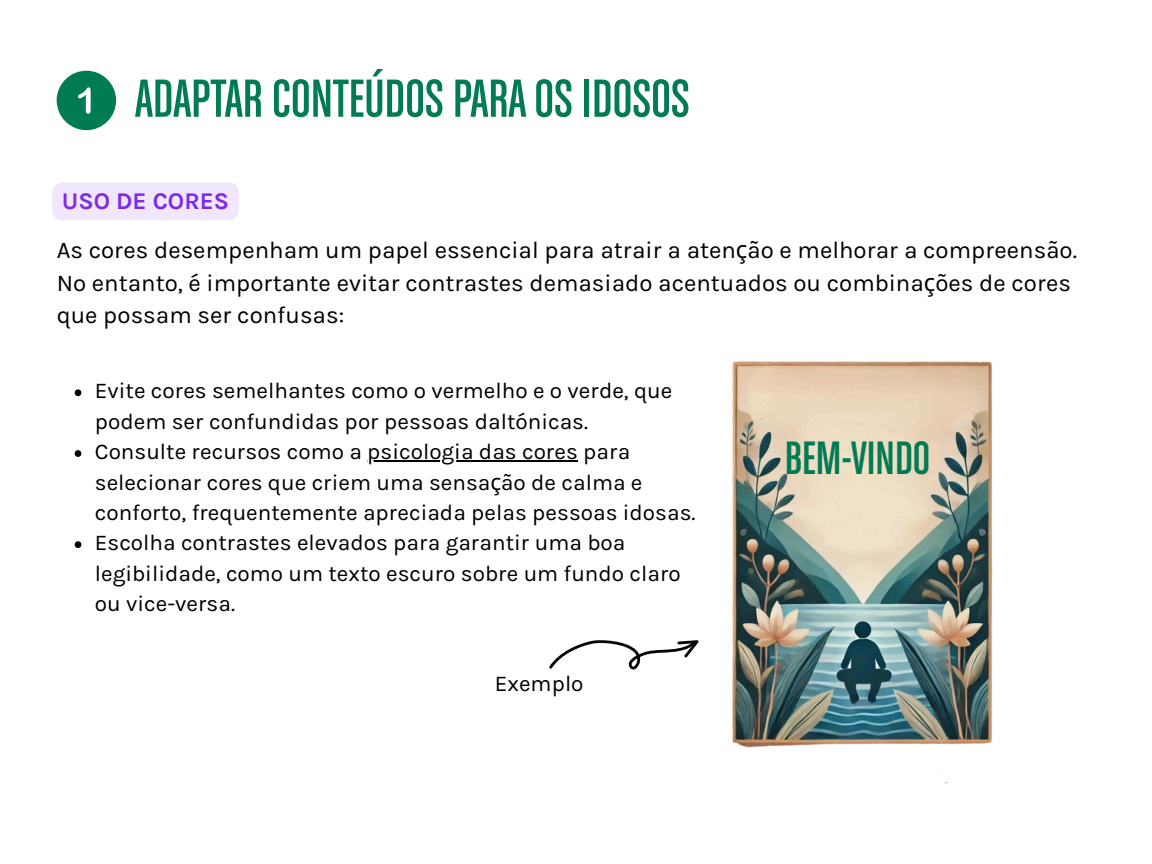
<style>
.page{position:relative;width:1152px;height:864px;background:#fff}
.page>*{position:absolute;margin:0;border:0;box-sizing:border-box;transform-origin:0 0}
.t1{font:57px "Chalet Comprime Cologne Eighty";color:#007b54}
.t2{font:49.8px "Chalet Comprime Cologne Eighty";color:#007b54}
.t3{font:24px/32.7px "Karla";color:#000}
.t4{font:700 24px "Karla";color:#7d2ae7}
.t5{font:22.5px/30.3px "Karla";color:#000}
.s1{font-family:"Noto Sans"}
</style>
<div class="page">
<svg style="left:75px;top:389px;width:6px;height:7px"></svg>
<svg style="left:75px;top:450px;width:6px;height:7px"></svg>
<hr style="left:367px;top:460px;width:211px;height:1px;background:#000">
<svg style="left:75px;top:541px;width:6px;height:7px"></svg>
<img style="left:732px;top:361px;width:261px;height:423px">
<svg style="left:549px;top:640px;width:150px;height:30px"></svg>
<div style="left:52px;top:183px;width:187px;height:37px;background:#f0e7fc;border-radius:9px"></div>
<div style="left:57px;top:71px;width:59px;height:59px;background:#007b54;border-radius:50%"></div>
<svg style="left:78px;top:87px;width:13px;height:27px"></svg>
<p class="t1" style="left:135px;top:77px;width:556px">ADAPTAR CONTEÚDOS PARAOS IDOSOS</p>
<h1 class="t4" style="left:62px;top:187px;width:169px">USO DE CORES</h1>
<p class="t3" style="left:57px;top:234px;width:1022px">As cores desempenham um papel essencial para atrair a aten<span class="s1">ç</span>ão e melhorar a compreensão.<br>No entanto, é importante evitar contrastes demasiado acentuados ou combina<span class="s1">ç</span>ões de cores que possam ser confusas:</p>
<p class="t5" style="left:95px;top:376px;width:579px">Evite cores semelhantes como o vermelho e o verde, que podem ser confundidas por pessoas daltónicas.</p>
<h2 class="t5" style="left:95px;top:437px;width:537px">Consulte recursos como a psicologia das cores para</h2>
<h3 class="t5" style="left:95px;top:467px;width:602px">selecionar cores que criem uma sensa<span class="s1">ç</span>ão de calma e conforto, frequentemente apreciada pelas pessoas idosas.<br>Escolha contrastes elevados para garantir uma boa</h3>
<p class="t5" style="left:95px;top:558px;width:587px">legibilidade, como um texto escuro sobre um fundo claro ou vice-versa.</p>
<p class="t5" style="left:495px;top:668px;width:90px">Exemplo</p>
<p class="t2" style="left:785px;top:439px;width:147px">BEM-VINDO</p>
</div>
